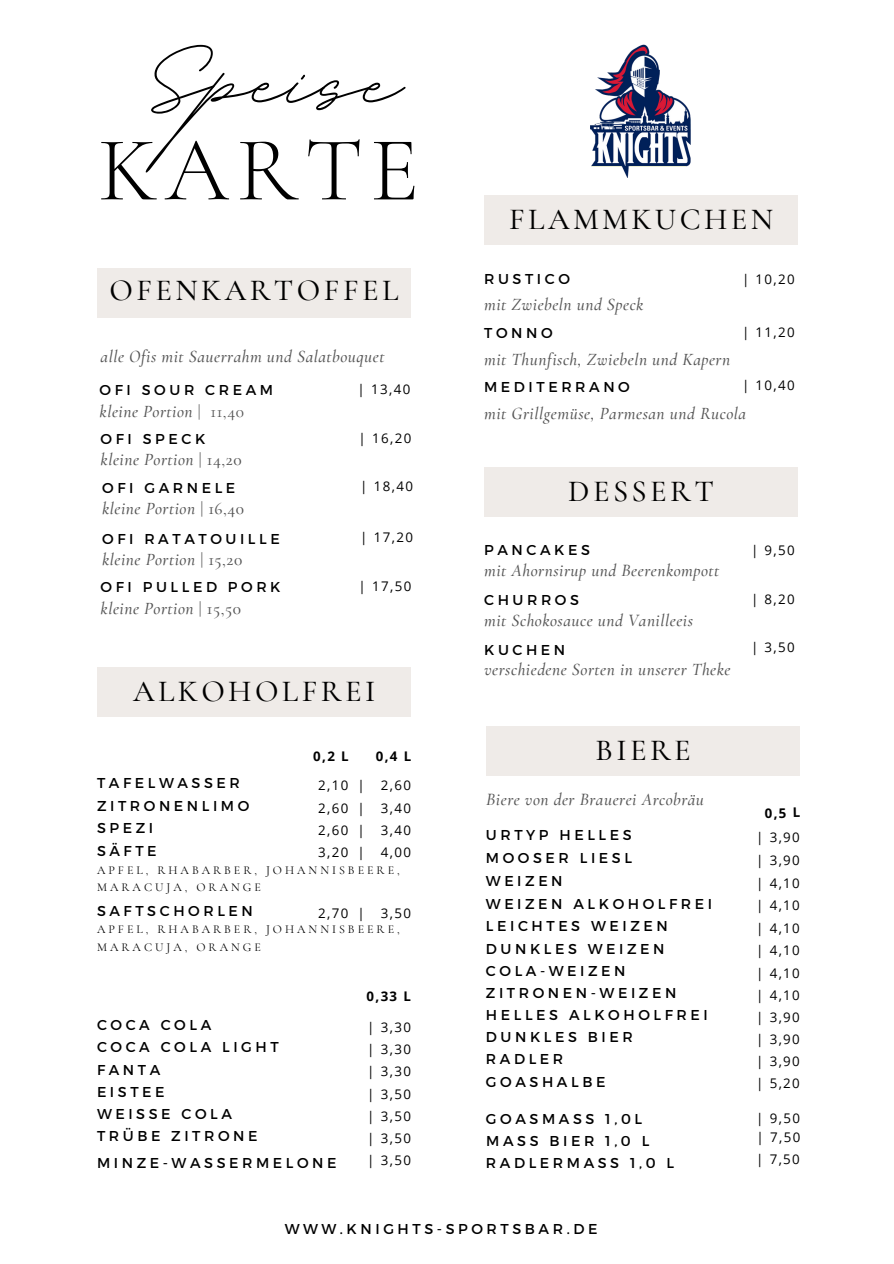
<style>
.page{position:relative;width:894px;height:1264px;background:#fff}
.page>*{position:absolute;margin:0;border:0;box-sizing:border-box;transform-origin:0 0}
.t1{font:172.65px "BD Script";color:#000}
.t2{font:300 91.95px "Cormorant Garamond";letter-spacing:.08em;color:#000}
.t3{font:500 30.6px "Cormorant Garamond";letter-spacing:.11em;color:#000}
.t4{font:italic 500 17.25px "Cormorant Garamond";letter-spacing:.03em;color:#545454}
.t5{font:14.25px "Montserrat";letter-spacing:.25em;color:#000}
.t6{font:13.35px "Open Sans";letter-spacing:.105em;color:#000}
.t7{font:700 13.35px "Open Sans";color:#000}
.t8{font:12px/17px "Cormorant Garamond";letter-spacing:.25em;color:#000}
.s1{font-weight:400;font-style:normal}
.s2{font-style:normal}
</style>
<div class="page">
<div style="left:97px;top:268px;width:314px;height:49px;background:#efebe8"></div>
<img style="left:590px;top:45px;width:100px;height:132px">
<div style="left:484px;top:195px;width:313px;height:49px;background:#efebe8"></div>
<div style="left:484px;top:467px;width:313px;height:49px;background:#efebe8"></div>
<div style="left:97px;top:667px;width:314px;height:50px;background:#efebe8"></div>
<div style="left:486px;top:726px;width:313px;height:49px;background:#efebe8"></div>
<h3 class="t1" style="left:146px;top:-34px;width:256px">Speise</h3>
<p class="t2" style="left:98px;top:114px;width:322px">KARTE</p>
<h2 class="t3" style="left:109px;top:271px;width:290px">OFENKARTOFFEL</h2>
<h5 class="t4" style="left:101px;top:346px;width:285px">alle Ofis mit Sauerrahm und Salatbouquet</h5>
<h4 class="t5" style="left:100px;top:380px;width:175px">OFI SOUR CREAM</h4>
<p class="t4" style="left:100px;top:400px;width:146px">kleine Portion <span class="s1">| 11,40</span></p>
<p class="t6" style="left:357px;top:379px;width:54px">| 13,40</p>
<p class="t5" style="left:101px;top:429px;width:106px">OFI SPECK</p>
<p class="t4" style="left:101px;top:449px;width:142px">kleine Portion <span class="s2">| 14,20</span></p>
<h4 class="t6" style="left:358px;top:428px;width:54px">| 16,20</h4>
<p class="t5" style="left:102px;top:478px;width:134px">OFI GARNELE</p>
<p class="t4" style="left:102px;top:498px;width:143px">kleine Portion <span class="s2">| 16,40</span></p>
<h4 class="t6" style="left:360px;top:477px;width:54px">| 18,40</h4>
<p class="t5" style="left:102px;top:529px;width:179px">OFI RATATOUILLE</p>
<p class="t4" style="left:102px;top:549px;width:142px">kleine Portion <span class="s2">| 15,20</span></p>
<h4 class="t6" style="left:360px;top:528px;width:54px">| 17,20</h4>
<p class="t5" style="left:101px;top:578px;width:181px">OFI PULLED PORK</p>
<p class="t4" style="left:101px;top:598px;width:142px">kleine Portion <span class="s2">| 15,50</span></p>
<h4 class="t6" style="left:358px;top:577px;width:54px">| 17,50</h4>
<h6 class="t3" style="left:133px;top:673px;width:244px">ALKOHOLFREI</h6>
<h4 class="t7" style="left:313px;top:746px;width:37px">0,2 L</h4>
<h3 class="t7" style="left:375px;top:746px;width:37px">0,4 L</h3>
<p class="t5" style="left:97px;top:773px;width:144px">TAFELWASSER</p>
<p class="t6" style="left:318px;top:775px;width:32px">2,10</p>
<p class="t6" style="left:357px;top:775px;width:55px">| 2,60</p>
<p class="t5" style="left:97px;top:796px;width:154px">ZITRONENLIMO</p>
<p class="t6" style="left:318px;top:798px;width:32px">2,60</p>
<p class="t6" style="left:357px;top:798px;width:9px">|</p>
<p class="t6" style="left:380px;top:798px;width:32px">3,40</p>
<p class="t5" style="left:97px;top:818px;width:58px">SPEZI</p>
<p class="t6" style="left:318px;top:820px;width:32px">2,60</p>
<p class="t6" style="left:357px;top:820px;width:9px">|</p>
<p class="t6" style="left:380px;top:820px;width:32px">3,40</p>
<p class="t5" style="left:97px;top:841px;width:61px">SÄFTE</p>
<p class="t8" style="left:97px;top:861px;width:304px">APFEL, RHABARBER, JOHANNISBEERE,<br>MARACUJA, ORANGE</p>
<p class="t6" style="left:318px;top:842px;width:32px">3,20</p>
<p class="t6" style="left:357px;top:842px;width:55px">| 4,00</p>
<h4 class="t5" style="left:97px;top:901px;width:157px">SAFTSCHORLEN</h4>
<p class="t8" style="left:97px;top:920px;width:304px;line-height:18px">APFEL, RHABARBER, JOHANNISBEERE,<br>MARACUJA, ORANGE</p>
<h4 class="t6" style="left:318px;top:903px;width:32px">2,70</h4>
<p class="t6" style="left:357px;top:903px;width:55px">| 3,50</p>
<h6 class="t7" style="left:366px;top:986px;width:46px">0,33 L</h6>
<p class="t5" style="left:97px;top:1015px;width:116px">COCA COLA</p>
<p class="t6" style="left:367px;top:1017px;width:45px">| 3,30</p>
<h4 class="t5" style="left:97px;top:1038px;width:183px">COCA COLA LIGHT</h4>
<h3 class="t6" style="left:367px;top:1040px;width:45px">| 3,30</h3>
<p class="t5" style="left:97px;top:1060px;width:65px">FANTA</p>
<p class="t6" style="left:367px;top:1062px;width:45px">| 3,30</p>
<h4 class="t5" style="left:97px;top:1082px;width:69px">EISTEE</h4>
<p class="t6" style="left:367px;top:1084px;width:45px">| 3,50</p>
<p class="t5" style="left:97px;top:1104px;width:136px">WEISSE COLA</p>
<p class="t6" style="left:367px;top:1106px;width:45px">| 3,50</p>
<h4 class="t5" style="left:97px;top:1126px;width:162px">TRÜBE ZITRONE</h4>
<p class="t6" style="left:367px;top:1128px;width:45px">| 3,50</p>
<p class="t5" style="left:97px;top:1153px;width:241px">MINZE-WASSERMELONE</p>
<h4 class="t6" style="left:367px;top:1150px;width:45px">| 3,50</h4>
<h3 class="t3" style="left:509px;top:200px;width:266px">FLAMMKUCHEN</h3>
<h6 class="t5" style="left:484px;top:269px;width:87px">RUSTICO</h6>
<h6 class="t4" style="left:484px;top:294px;width:161px">mit Zwiebeln und Speck</h6>
<p class="t5" style="left:484px;top:324px;width:70px">TONNO</p>
<p class="t4" style="left:484px;top:349px;width:247px">mit Thunfisch, Zwiebeln und Kapern</p>
<p class="t6" style="left:741px;top:269px;width:54px">| 10,20</p>
<p class="t6" style="left:741px;top:322px;width:54px">| 11,20</p>
<p class="t6" style="left:741px;top:376px;width:54px">| 10,40</p>
<p class="t5" style="left:484px;top:378px;width:147px">MEDITERRANO</p>
<p class="t4" style="left:484px;top:403px;width:263px">mit Grillgemüse, Parmesan und Rucola</p>
<p class="t3" style="left:568px;top:472px;width:147px">DESSERT</p>
<p class="t5" style="left:484px;top:541px;width:107px">PANCAKES</p>
<p class="t4" style="left:484px;top:560px;width:237px">mit Ahornsirup und Beerenkompott</p>
<p class="t6" style="left:750px;top:541px;width:45px">| 9,50</p>
<p class="t5" style="left:484px;top:591px;width:96px">CHURROS</p>
<p class="t4" style="left:484px;top:610px;width:210px">mit Schokosauce und Vanilleeis</p>
<p class="t6" style="left:750px;top:589px;width:45px">| 8,20</p>
<p class="t5" style="left:484px;top:640px;width:83px">KUCHEN</p>
<p class="t4" style="left:484px;top:659px;width:248px">verschiedene Sorten in unserer Theke</p>
<p class="t6" style="left:750px;top:638px;width:45px">| 3,50</p>
<p class="t3" style="left:595px;top:731px;width:97px">BIERE</p>
<p class="t4" style="left:486px;top:789px;width:219px">Biere von der Brauerei Arcobräu</p>
<p class="t7" style="left:764px;top:803px;width:37px;rotate:-1deg">0,5 L</p>
<p class="t5" style="left:486px;top:826px;width:147px">URTYP HELLES</p>
<p class="t6" style="left:755px;top:827px;width:45px">| 3,90</p>
<p class="t5" style="left:486px;top:848px;width:147px">MOOSER LIESL</p>
<p class="t6" style="left:755px;top:850px;width:45px">| 3,90</p>
<p class="t5" style="left:486px;top:871px;width:78px">WEIZEN</p>
<p class="t6" style="left:755px;top:873px;width:45px">| 4,10</p>
<p class="t5" style="left:486px;top:894px;width:228px">WEIZEN ALKOHOLFREI</p>
<p class="t6" style="left:755px;top:895px;width:45px">| 4,10</p>
<p class="t5" style="left:486px;top:916px;width:183px">LEICHTES WEIZEN</p>
<p class="t6" style="left:755px;top:919px;width:45px">| 4,10</p>
<p class="t5" style="left:486px;top:939px;width:180px">DUNKLES WEIZEN</p>
<p class="t6" style="left:755px;top:941px;width:45px">| 4,10</p>
<p class="t5" style="left:486px;top:961px;width:141px">COLA-WEIZEN</p>
<p class="t6" style="left:755px;top:963px;width:45px">| 4,10</p>
<p class="t5" style="left:486px;top:983px;width:192px">ZITRONEN-WEIZEN</p>
<p class="t6" style="left:755px;top:985px;width:45px">| 4,10</p>
<p class="t5" style="left:486px;top:1005px;width:223px">HELLES ALKOHOLFREI</p>
<p class="t6" style="left:755px;top:1007px;width:45px">| 3,90</p>
<p class="t5" style="left:486px;top:1027px;width:148px">DUNKLES BIER</p>
<p class="t6" style="left:755px;top:1029px;width:45px">| 3,90</p>
<p class="t5" style="left:486px;top:1050px;width:79px">RADLER</p>
<p class="t6" style="left:755px;top:1051px;width:45px">| 3,90</p>
<p class="t5" style="left:486px;top:1072px;width:121px">GOASHALBE</p>
<p class="t6" style="left:755px;top:1074px;width:45px">| 5,20</p>
<p class="t5" style="left:486px;top:1109px;width:158px">GOASMASS 1,0L</p>
<p class="t6" style="left:756px;top:1109px;width:45px">| 9,50</p>
<p class="t5" style="left:486px;top:1131px;width:165px">MASS BIER 1,0 L</p>
<p class="t6" style="left:756px;top:1127px;width:45px">| 7,50</p>
<p class="t5" style="left:486px;top:1154px;width:190px">RADLERMASS 1,0 L</p>
<p class="t6" style="left:755px;top:1150px;width:45px">| 7,50</p>
<h3 class="t5" style="left:284px;top:1219px;width:314px">WWW.KNIGHTS-SPORTSBAR.DE</h3>
</div>
